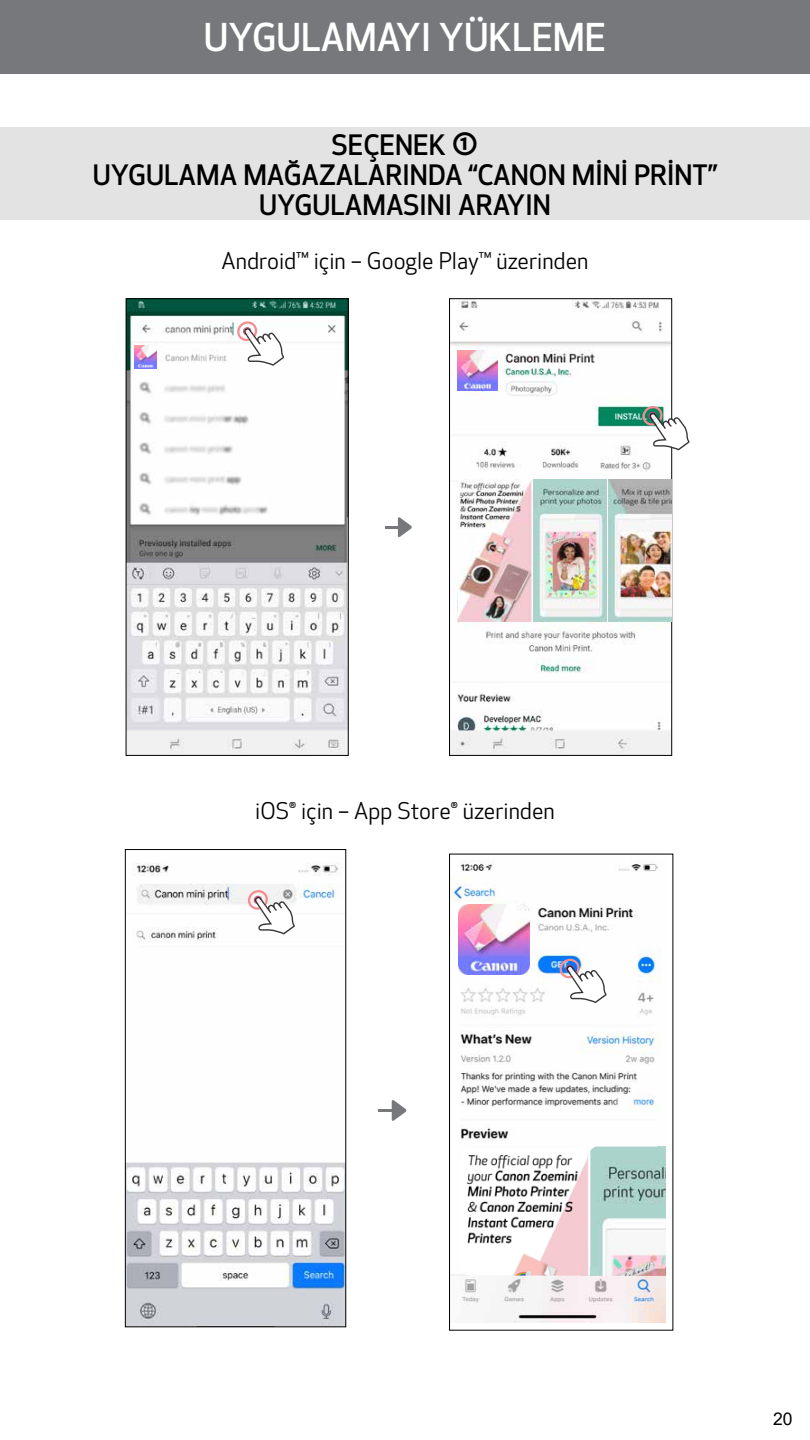
<style>
.page{position:relative;width:810px;height:1440px;background:#fff}
.page>*{position:absolute;margin:0;border:0;box-sizing:border-box;transform-origin:0 0}
.t1{font:500 37.5px "Optic Sans 301";color:#fff}
.t2{font:500 27.5px/30px "Optic Sans 301";color:#000;text-align:center}
.t3{font:22.5px "Optic Sans 201";color:#000}
.t4{font:17.5px "Arial";color:#000}
.s1{font-size:30px}
</style>
<div class="page">
<div style="left:0;top:0;width:810px;height:73px;background:#77787b"></div>
<div style="left:0;top:128px;width:810px;height:92px;background:#e3e3e3"></div>
<svg style="left:385px;top:517px;width:27px;height:20px"></svg>
<svg style="left:392px;top:1100px;width:15px;height:21px"></svg>
<hr style="left:378px;top:1109px;width:14px;height:3px;background:#77787b">
<img style="left:127px;top:862px;width:217px;height:463px">
<div style="left:125px;top:849px;width:221px;height:478px;border:1px solid #000"></div>
<svg style="left:248px;top:890px;width:47px;height:44px"></svg>
<img style="left:128px;top:301px;width:218px;height:453px">
<div style="left:126px;top:299px;width:222px;height:457px;border:1px solid #000"></div>
<svg style="left:237px;top:321px;width:47px;height:45px"></svg>
<img style="left:134px;top:346px;width:23px;height:22px">
<img style="left:451px;top:301px;width:219px;height:453px">
<div style="left:449px;top:299px;width:223px;height:457px;border:1px solid #000"></div>
<img style="left:458px;top:351px;width:39px;height:39px">
<img style="left:457px;top:479px;width:74px;height:143px">
<img style="left:533px;top:479px;width:73px;height:143px">
<img style="left:608px;top:479px;width:63px;height:143px">
<svg style="left:643px;top:406px;width:47px;height:44px"></svg>
<img style="left:451px;top:860px;width:215px;height:463px">
<div style="left:449px;top:854px;width:224px;height:476px;border:1px solid #000"></div>
<img style="left:459px;top:904px;width:70px;height:70px">
<svg style="left:560px;top:959px;width:47px;height:44px"></svg>
<img style="left:460px;top:1147px;width:127px;height:129px">
<div style="left:580px;top:1263px;width:7px;height:12px;background:#f2cad1"></div>
<img style="left:590px;top:1147px;width:76px;height:129px">
<div style="left:591px;top:1267px;width:7px;height:9px;background:#aed7cf"></div>
<svg style="left:657px;top:1267px;width:9px;height:9px"></svg>
<h1 class="t1" style="left:204px;top:16px;width:404px">UYGULAMAYI YÜKLEME</h1>
<p class="t2" style="left:93px;top:131px;width:626px">SEÇENEK <span class="s1">①<br></span>UYGULAMA MAĞAZALARINDA “CANON MINI PRINT”<br>UYGULAMASINI ARAYIN</p>
<p class="t3" style="left:222px;top:248px;width:368px">Android™ için – Google Play™ üzerinden</p>
<p class="t3" style="left:255px;top:799px;width:301px">iOS® için – App Store® üzerinden</p>
<p class="t4" style="left:773px;top:1406px;width:21px">20</p>
</div>
